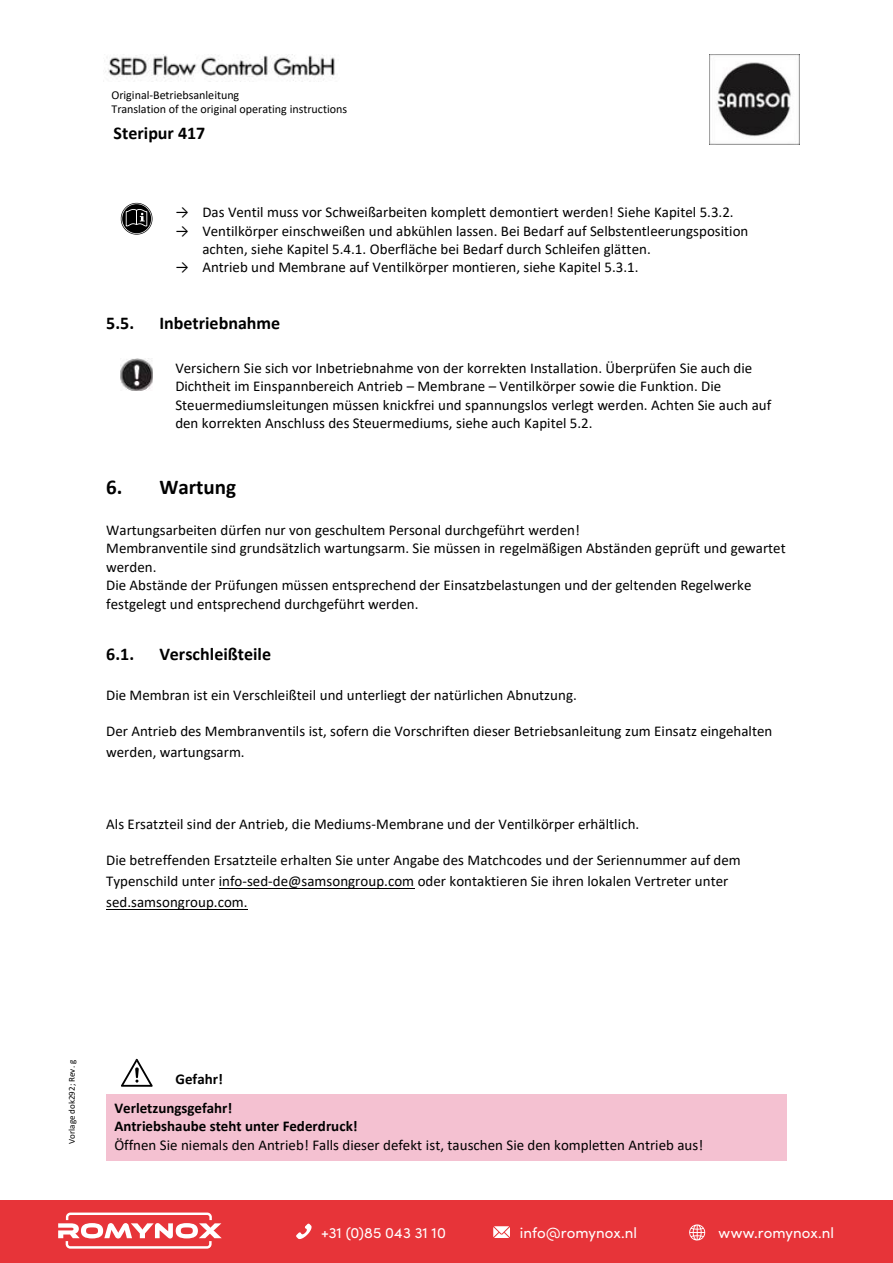
<style>
.page{position:relative;width:893px;height:1263px;background:#fff}
.page>*{position:absolute;margin:0;border:0;box-sizing:border-box;transform-origin:0 0}
.t1{font:700 21px "Calibri";color:#000}
.t2{font:700 18px "Calibri";color:#000}
.t3{font:15px/18.3px "Calibri";color:#000}
.t4{font:700 15px/29px "Calibri";color:#000}
.t5{font:15px "Sofia Pro";letter-spacing:.005em;color:#fff}
.t6{font:12px/14.5px "Calibri";letter-spacing:-.005em;color:#000}
.t7{font:9px "Calibri";color:#000}
</style>
<div class="page">
<img style="left:105px;top:55px;width:230px;height:26px">
<img style="left:709px;top:55px;width:90px;height:89px">
<hr style="left:219px;top:888px;width:195px;height:1px;background:#000">
<hr style="left:106px;top:909px;width:142px;height:1px;background:#000">
<div style="left:114px;top:1099px;width:665px;height:18px;background:#f4c1d1"></div>
<div style="left:114px;top:1117px;width:665px;height:18px;background:#f4c1d1"></div>
<div style="left:114px;top:1135px;width:665px;height:19px;background:#f4c1d1"></div>
<div style="left:106px;top:1094px;width:61px;height:5px;background:#f4c1d1"></div>
<div style="left:167px;top:1094px;width:620px;height:5px;background:#f4c1d1"></div>
<div style="left:106px;top:1154px;width:681px;height:6px;background:#f4c1d1"></div>
<svg style="left:121px;top:203px;width:31px;height:32px"></svg>
<img style="left:121px;top:359px;width:32px;height:32px">
<svg style="left:121px;top:1059px;width:32px;height:28px"></svg>
<div style="left:0;top:1199px;width:893px;height:64px;background:#e73439"></div>
<svg style="left:58px;top:1212px;width:164px;height:36px"></svg>
<svg style="left:689px;top:1224px;width:16px;height:17px"></svg>
<svg style="left:493px;top:1226px;width:17px;height:12px"></svg>
<svg style="left:296px;top:1223px;width:16px;height:16px"></svg>
<p class="t6" style="left:111px;top:87px;width:237px">Original-Betriebsanleitung<br>Translation of the original operating instructions</p>
<p class="t2" style="left:114px;top:121px;width:93px">Steripur 417</p>
<p class="t3" style="left:175px;top:203px;width:560px">→ Das Ventil muss vor Schweißarbeiten komplett demontiert werden! Siehe Kapitel 5.3.2.</p>
<p class="t3" style="left:202px;top:221px;width:548px;text-indent:-27px">→ Ventilkörper einschweißen und abkühlen lassen. Bei Bedarf auf Selbstentleerungsposition achten, siehe Kapitel 5.4.1. Oberfläche bei Bedarf durch Schleifen glätten.</p>
<p class="t3" style="left:175px;top:258px;width:465px">→ Antrieb und Membrane auf Ventilkörper montieren, siehe Kapitel 5.3.1.</p>
<p class="t2" style="left:106px;top:310px;width:30px">5.5.</p>
<p class="t2" style="left:159px;top:310px;width:122px">Inbetriebnahme</p>
<p class="t3" style="left:175px;top:358px;width:597px">Versichern Sie sich vor Inbetriebnahme von der korrekten Installation. Überprüfen Sie auch die Dichtheit im Einspannbereich Antrieb – Membrane – Ventilkörper sowie die Funktion. Die Steuermediumsleitungen müssen knickfrei und spannungslos verlegt werden. Achten Sie auch auf den korrekten Anschluss des Steuermediums, siehe auch Kapitel 5.2.</p>
<h1 class="t1" style="left:106px;top:472px;width:131px">6. Wartung</h1>
<p class="t3" style="left:106px;top:521px;width:681px">Wartungsarbeiten dürfen nur von geschultem Personal durchgeführt werden!<br>Membranventile sind grundsätzlich wartungsarm. Sie müssen in regelmäßigen Abständen geprüft und gewartet werden.<br>Die Abstände der Prüfungen müssen entsprechend der Einsatzbelastungen und der geltenden Regelwerke festgelegt und entsprechend durchgeführt werden.</p>
<p class="t2" style="left:106px;top:641px;width:30px">6.1.</p>
<p class="t2" style="left:159px;top:641px;width:113px">Verschleißteile</p>
<p class="t3" style="left:106px;top:685px;width:472px">Die Membran ist ein Verschleißteil und unterliegt der natürlichen Abnutzung.</p>
<p class="t3" style="left:106px;top:720px;width:667px;line-height:20.9px">Der Antrieb des Membranventils ist, sofern die Vorschriften dieser Betriebsanleitung zum Einsatz eingehalten werden, wartungsarm.</p>
<p class="t3" style="left:106px;top:814px;width:534px">Als Ersatzteil sind der Antrieb, die Mediums-Membrane und der Ventilkörper erhältlich.</p>
<p class="t3" style="left:106px;top:849px;width:636px;line-height:21px">Die betreffenden Ersatzteile erhalten Sie unter Angabe des Matchcodes und der Seriennummer auf dem<br>Typenschild unter info-sed-de@samsongroup.com oder kontaktieren Sie ihren lokalen Vertreter unter sed.samsongroup.com.</p>
<p class="t7" style="left:66px;top:1144px;width:85px;rotate:-90deg">Vorlage dok292; Rev. g</p>
<p class="t4" style="left:114px;top:1064px;width:120px;text-indent:61px">Gefahr!<br>Verletzungsgefahr!</p>
<p class="t4" style="left:114px;top:1112px;width:245px">Antriebshaube steht unter Federdruck!</p>
<p class="t3" style="left:114px;top:1135px;width:590px">Öffnen Sie niemals den Antrieb! Falls dieser defekt ist, tauschen Sie den kompletten Antrieb aus!</p>
<p class="t5" style="left:321px;top:1221px;width:126px">+31 (0)85 043 31 10</p>
<p class="t5" style="left:520px;top:1221px;width:119px">info@romynox.nl</p>
<p class="t5" style="left:718px;top:1221px;width:117px">www.romynox.nl</p>
</div>
